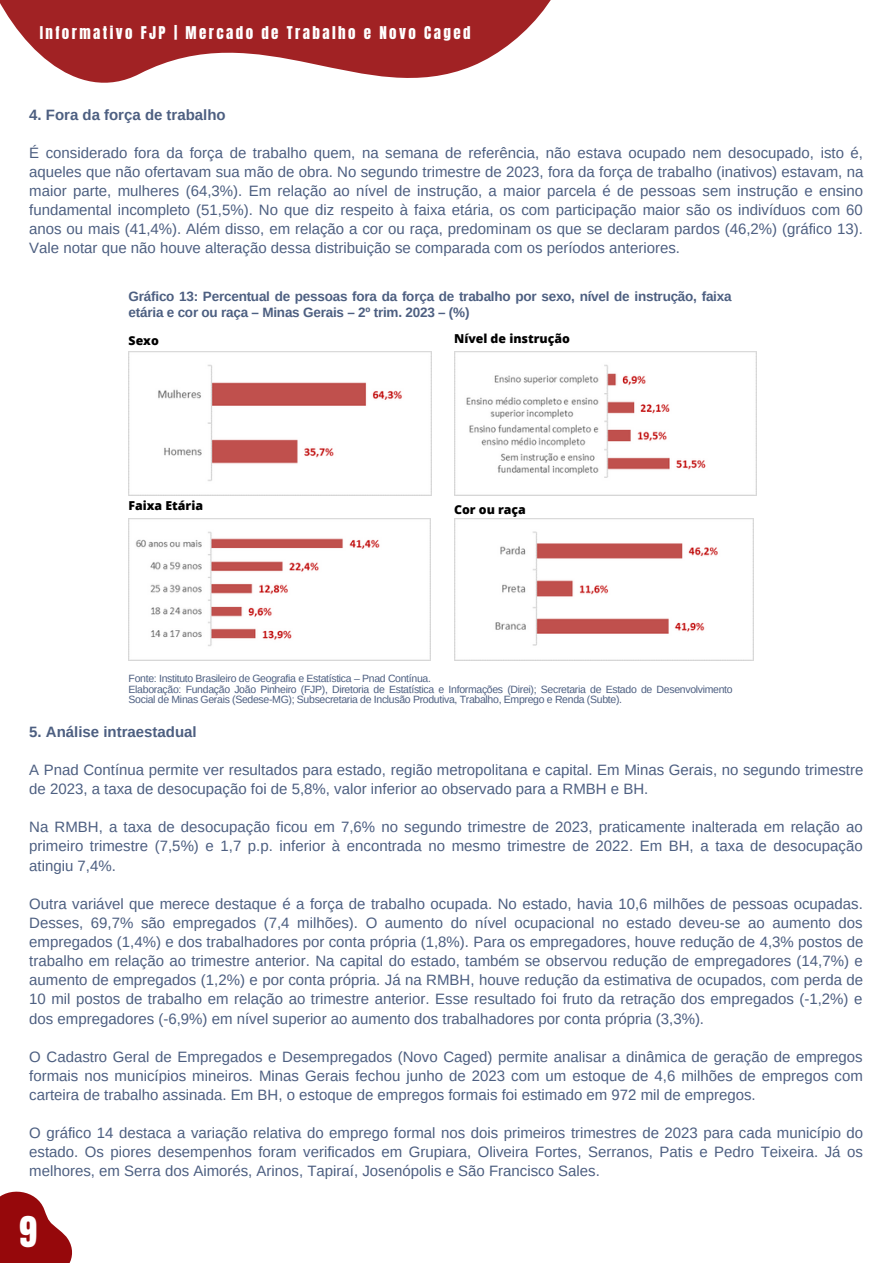
<style>
.page{position:relative;width:893px;height:1264px;background:#fff}
.page>*{position:absolute;margin:0;border:0;box-sizing:border-box;transform-origin:0 0}
.t1{font:36px "Anton";color:#fff}
.t2{font:15px/19px "Arimo";color:#4d5f81;text-align:justify}
.t3{font:700 15px "Arimo";color:#4d5f81}
.t4{font:15px "Anton";letter-spacing:.16em;color:#fff}
.t5{font:700 13.5px/15.8px "Arimo";letter-spacing:-.015em;color:#4d5f81}
.t6{font:800 12.3px "Open Sans";color:#000}
.t7{font:10.5px/10.5px "Arimo";letter-spacing:-.03em;color:#4d5f81}
</style>
<div class="page">
<svg style="left:0;top:0;width:551px;height:83px;fill:#a12224"></svg>
<svg style="left:0;top:1191px;width:72px;height:71px"></svg>
<img style="left:129px;top:351px;width:302px;height:144px">
<img style="left:454px;top:351px;width:302px;height:144px">
<img style="left:129px;top:518px;width:301px;height:143px">
<img style="left:454px;top:518px;width:299px;height:143px">
<p class="t4" style="left:40px;top:22px;width:432px">Informativo FJP | Mercado de Trabalho e Novo Caged</p>
<p class="t3" style="left:29px;top:106px;width:198px">4. Fora da força de trabalho</p>
<p class="t2" style="left:29px;top:143px;width:835px">É considerado fora da força de trabalho quem, na semana de referência, não estava ocupado nem desocupado, isto é, aqueles que não ofertavam sua mão de obra. No segundo trimestre de 2023, fora da força de trabalho (inativos) estavam, na maior parte, mulheres (64,3%). Em relação ao nível de instrução, a maior parcela é de pessoas sem instrução e ensino fundamental incompleto (51,5%). No que diz respeito à faixa etária, os com participação maior são os indivíduos com 60 anos ou mais (41,4%). Além disso, em relação a cor ou raça, predominam os que se declaram pardos (46,2%) (gráfico 13).<br>Vale notar que não houve alteração dessa distribuição se comparada com os períodos anteriores.</p>
<p class="t5" style="left:129px;top:288px;width:604px">Gráfico 13: Percentual de pessoas fora da força de trabalho por sexo, nível de instrução, faixa etária e cor ou raça – Minas Gerais – 2º trim. 2023 – (%)</p>
<p class="t6" style="left:129px;top:331px;width:32px">Sexo</p>
<p class="t6" style="left:454px;top:330px;width:117px">Nível de instrução</p>
<p class="t6" style="left:129px;top:497px;width:76px">Faixa Etária</p>
<p class="t6" style="left:454px;top:501px;width:73px">Cor ou raça</p>
<p class="t7" style="left:129px;top:673px;width:304px">Fonte: Instituto Brasileiro de Geografia e Estatística – Pnad Contínua.</p>
<p class="t7" style="left:129px;top:683px;width:605px">Elaboração: Fundação João Pinheiro (FJP), Diretoria de Estatística e Informações (Direi); Secretaria de Estado de Desenvolvimento<br>Social de Minas Gerais (Sedese-MG); Subsecretaria de Inclusão Produtiva, Trabalho, Emprego e Renda (Subte).</p>
<p class="t3" style="left:29px;top:723px;width:169px">5. Análise intraestadual</p>
<p class="t2" style="left:29px;top:760px;width:835px">A Pnad Contínua permite ver resultados para estado, região metropolitana e capital. Em Minas Gerais, no segundo trimestre de 2023, a taxa de desocupação foi de 5,8%, valor inferior ao observado para a RMBH e BH.</p>
<p class="t2" style="left:29px;top:817px;width:834px">Na RMBH, a taxa de desocupação ficou em 7,6% no segundo trimestre de 2023, praticamente inalterada em relação ao primeiro trimestre (7,5%) e 1,7 p.p. inferior à encontrada no mesmo trimestre de 2022. Em BH, a taxa de desocupação atingiu 7,4%.</p>
<p class="t2" style="left:29px;top:894px;width:835px">Outra variável que merece destaque é a força de trabalho ocupada. No estado, havia 10,6 milhões de pessoas ocupadas.<br>Desses, 69,7% são empregados (7,4 milhões). O aumento do nível ocupacional no estado deveu-se ao aumento dos empregados (1,4%) e dos trabalhadores por conta própria (1,8%). Para os empregadores, houve redução de 4,3% postos de trabalho em relação ao trimestre anterior. Na capital do estado, também se observou redução de empregadores (14,7%) e aumento de empregados (1,2%) e por conta própria. Já na RMBH, houve redução da estimativa de ocupados, com perda de 10 mil postos de trabalho em relação ao trimestre anterior. Esse resultado foi fruto da retração dos empregados (-1,2%) e dos empregadores (-6,9%) em nível superior ao aumento dos trabalhadores por conta própria (3,3%).</p>
<p class="t2" style="left:29px;top:1047px;width:835px">O Cadastro Geral de Empregados e Desempregados (Novo Caged) permite analisar a dinâmica de geração de empregos formais nos municípios mineiros. Minas Gerais fechou junho de 2023 com um estoque de 4,6 milhões de empregos com carteira de trabalho assinada. Em BH, o estoque de empregos formais foi estimado em 972 mil de empregos.</p>
<p class="t2" style="left:29px;top:1123px;width:835px">O gráfico 14 destaca a variação relativa do emprego formal nos dois primeiros trimestres de 2023 para cada município do estado. Os piores desempenhos foram verificados em Grupiara, Oliveira Fortes, Serranos, Patis e Pedro Teixeira. Já os melhores, em Serra dos Aimorés, Arinos, Tapiraí, Josenópolis e São Francisco Sales.</p>
<p class="t1" style="left:19px;top:1205px;width:20px">9</p>
</div>
